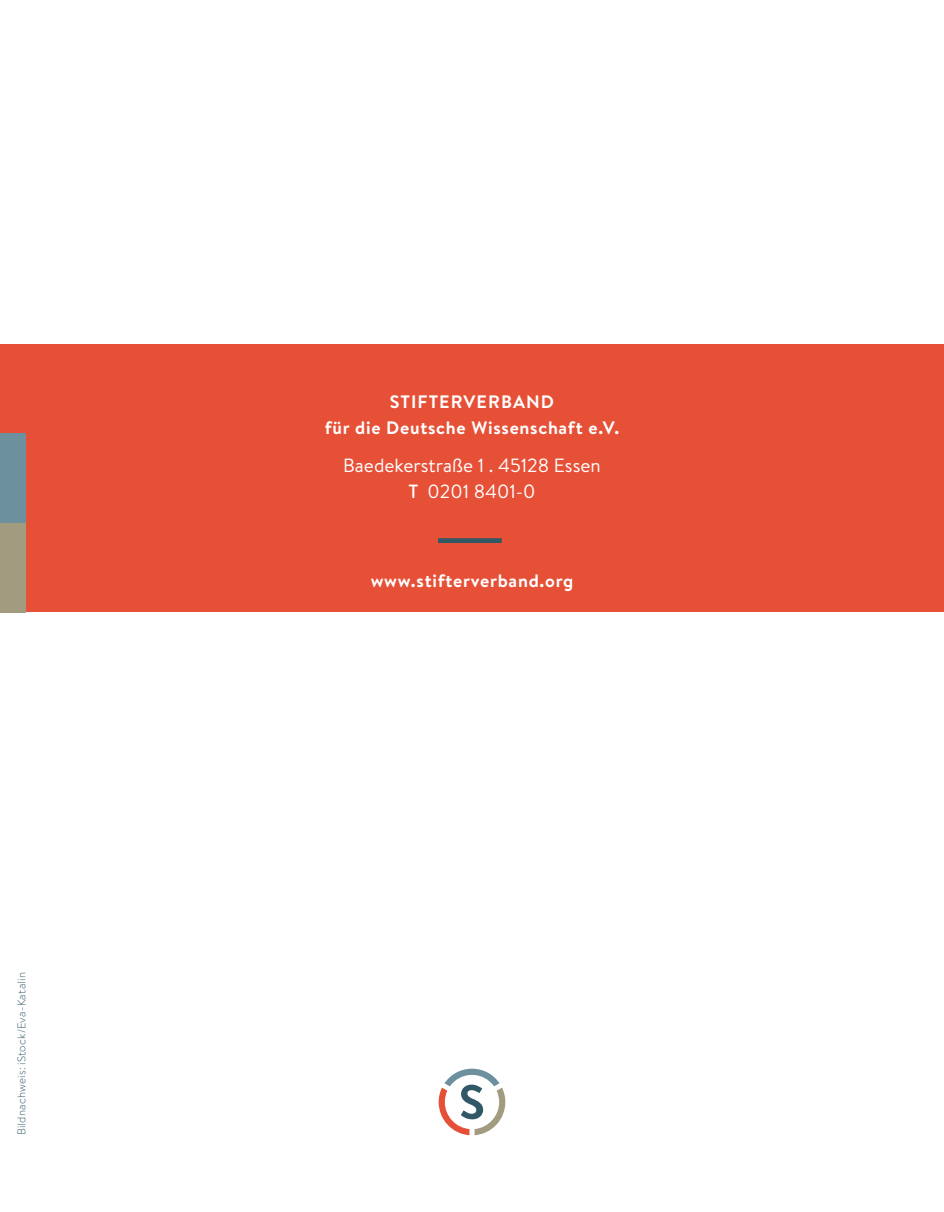
<style>
.page{position:relative;width:944px;height:1212px;background:#fff}
.page>*{position:absolute;margin:0;border:0;box-sizing:border-box;transform-origin:0 0}
.t1{font:19.12px/25.4px "Brandon Text";color:#fff;text-align:center}
.t2{font:700 18px/25.4px "Brandon Text";letter-spacing:.04em;color:#fff;text-align:center}
.t3{font:300 11.25px "Brandon Text";letter-spacing:.02em;color:#305866}
.s1{font-weight:500}
</style>
<div class="page">
<div style="left:0;top:344px;width:944px;height:268px;background:#e65036"></div>
<div style="left:0;top:434px;width:26px;height:89px;background:#6c909d"></div>
<div style="left:0;top:523px;width:26px;height:89px;background:#a39b80"></div>
<svg style="left:439px;top:1069px;width:66px;height:66px"></svg>
<div style="left:438px;top:538px;width:64px;height:5px;background:#305866"></div>
<p class="t3" style="left:14px;top:1135px;width:165px;rotate:-90deg">Bildnachweis: iStock/Eva-Katalin</p>
<p class="t2" style="left:325px;top:389px;width:296px">STIFTERVERBAND<br>für die Deutsche Wissenschaft e.V.</p>
<p class="t1" style="left:343px;top:452px;width:259px">Baedekerstraße 1 . 45128 Essen<br><span class="s1">T</span> 0201 8401-0</p>
<p class="t2" style="left:371px;top:567px;width:204px">www.stifterverband.org</p>
</div>
